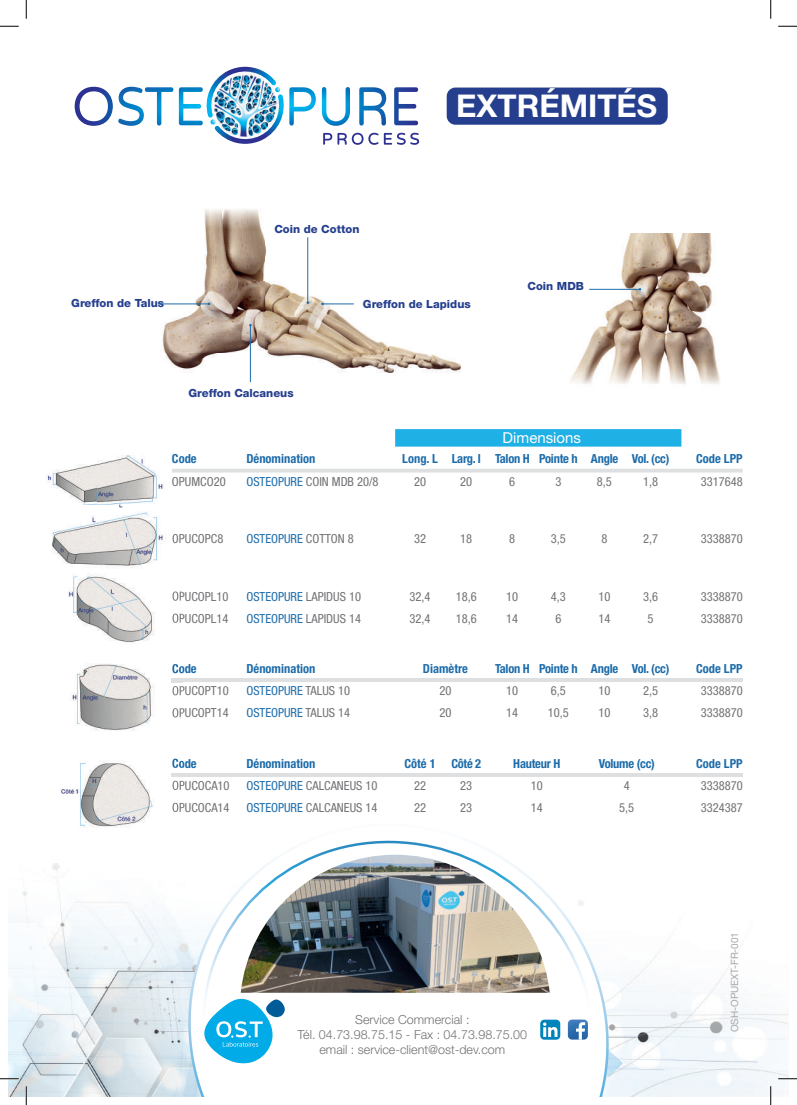
<style>
.page{position:relative;width:797px;height:1105px;background:#fff}
.page>*{position:absolute;margin:0;border:0;box-sizing:border-box;transform-origin:0 0}
.t1{font:700 31.38px "Helvetica Neue LT Std";color:#fff}
.t2{font:15px "Helvetica Neue LT Std";color:#fff}
.t3{font:condensed 12.5px "Helvetica Neue LT Std";color:#717275}
.t4{font:300 12.5px/15px "Helvetica Neue LT Std";color:#717275;text-align:center}
.t5{font:700 condensed 12.5px "Helvetica Neue LT Std";color:#1d6caa}
.t6{font:condensed 12.5px "Helvetica Neue LT Std";color:#1d6caa}
.t7{font:700 condensed 12.5px "Helvetica Neue LT Std";letter-spacing:-.02em;color:#1d6caa}
.t8{font:800 11.25px "Helvetica Neue LT Std";color:#253f8e}
.t9{font:10px "Helvetica Neue LT Std";color:#aaa7a7}
.s1{color:#1d6caa}
.s2{color:#717275}
</style>
<div class="page">
<img style="left:9px;top:863px;width:779px;height:233px">
<svg style="left:156px;top:803px;width:481px;height:293px"></svg>
<svg style="left:200px;top:838px;width:397px;height:258px"></svg>
<svg style="left:240px;top:855px;width:310px;height:241px"></svg>
<img style="left:241px;top:855px;width:308px;height:138px">
<svg style="left:204px;top:998px;width:81px;height:66px"></svg>
<div style="left:540px;top:1020px;width:20px;height:20px;background:#0084bc;border-radius:4px"></div>
<svg style="left:543px;top:1022px;width:14px;height:15px"></svg>
<svg style="left:568px;top:1019px;width:20px;height:20px"></svg>
<svg style="left:323px;top:133px;width:55px;height:12px"></svg>
<svg style="left:384px;top:133px;width:35px;height:12px"></svg>
<svg style="left:75px;top:87px;width:98px;height:39px"></svg>
<svg style="left:322px;top:87px;width:28px;height:39px"></svg>
<svg style="left:359px;top:87px;width:27px;height:39px"></svg>
<svg style="left:394px;top:87px;width:24px;height:38px"></svg>
<img style="left:179px;top:67px;width:137px;height:77px">
<div style="left:446px;top:88px;width:221px;height:37px;background:#253f8e;border-radius:9px"></div>
<div style="left:395px;top:429px;width:286px;height:18px;background:#1fb0e6"></div>
<hr style="left:172px;top:469px;width:570px;height:3px;background:#dedfe1">
<hr style="left:172px;top:678px;width:570px;height:4px;background:#dedfe1">
<hr style="left:172px;top:773px;width:570px;height:4px;background:#dedfe1">
<img style="left:68px;top:574px;width:87px;height:69px">
<svg style="left:172px;top:591px;width:9px;height:10px"></svg>
<svg style="left:172px;top:613px;width:9px;height:10px"></svg>
<img style="left:60px;top:761px;width:122px;height:69px">
<svg style="left:172px;top:758px;width:10px;height:32px"></svg>
<svg style="left:172px;top:803px;width:10px;height:9px"></svg>
<img style="left:72px;top:664px;width:109px;height:67px">
<svg style="left:172px;top:664px;width:10px;height:31px"></svg>
<svg style="left:172px;top:708px;width:10px;height:9px"></svg>
<img style="left:52px;top:515px;width:52px;height:50px">
<img style="left:104px;top:512px;width:62px;height:56px">
<svg style="left:172px;top:534px;width:2px;height:9px"></svg>
<img style="left:47px;top:464px;width:50px;height:41px">
<img style="left:97px;top:455px;width:67px;height:51px">
<img style="left:570px;top:233px;width:150px;height:151px">
<img style="left:157px;top:209px;width:304px;height:173px">
<hr style="left:589px;top:289px;width:51px;height:1px;background:#1d6caa">
<hr style="left:307px;top:237px;width:1px;height:66px;background:#1d6caa">
<hr style="left:158px;top:304px;width:51px;height:1px;background:#1d6caa">
<hr style="left:250px;top:325px;width:1px;height:57px;background:#1d6caa">
<hr style="left:322px;top:304px;width:32px;height:1px;background:#1d6caa">
<svg style="left:0;top:25px;width:19px;height:2px"></svg>
<svg style="left:778px;top:25px;width:19px;height:2px"></svg>
<svg style="left:0;top:1078px;width:19px;height:1px"></svg>
<svg style="left:778px;top:1078px;width:19px;height:1px"></svg>
<svg style="left:25px;top:0;width:2px;height:19px"></svg>
<svg style="left:25px;top:1086px;width:2px;height:19px"></svg>
<svg style="left:770px;top:0;width:1px;height:19px"></svg>
<svg style="left:770px;top:1086px;width:1px;height:19px"></svg>
<p class="t8" style="left:274px;top:222px;width:87px">Coin de Cotton</p>
<h1 class="t1" style="left:456px;top:87px;width:202px">EXTRÉMITÉS</h1>
<p class="t8" style="left:527px;top:279px;width:58px">Coin MDB</p>
<p class="t8" style="left:71px;top:297px;width:94px">Greffon de Talus</p>
<p class="t8" style="left:363px;top:297px;width:109px">Greffon de Lapidus</p>
<p class="t8" style="left:188px;top:386px;width:107px">Greffon Calcaneus</p>
<p class="t2" style="left:502px;top:429px;width:80px">Dimensions</p>
<p class="t5" style="left:172px;top:451px;width:26px">Code</p>
<p class="t5" style="left:246px;top:451px;width:70px">Dénomination</p>
<p class="t7" style="left:402px;top:451px;width:269px">Long. L Larg. l Talon H Pointe h Angle Vol. (cc)</p>
<p class="t5" style="left:696px;top:451px;width:48px">Code LPP</p>
<p class="t3" style="left:172px;top:474px;width:55px">OPUMCO20</p>
<p class="t3" style="left:246px;top:474px;width:134px"><span class="s1">OSTEOPURE</span> COIN MDB 20/8</p>
<p class="t3" style="left:414px;top:474px;width:14px">20</p>
<p class="t3" style="left:460px;top:474px;width:13px">20</p>
<p class="t3" style="left:509px;top:474px;width:7px">6</p>
<p class="t3" style="left:555px;top:474px;width:7px">3</p>
<p class="t3" style="left:597px;top:474px;width:16px">8,5</p>
<p class="t3" style="left:643px;top:474px;width:16px">1,8</p>
<p class="t3" style="left:700px;top:474px;width:44px">3317648</p>
<p class="t3" style="left:172px;top:531px;width:53px">OPUCOPC8</p>
<p class="t6" style="left:246px;top:531px;width:109px">OSTEOPURE <span class="s2">COTTON 8</span></p>
<p class="t3" style="left:414px;top:531px;width:13px">32</p>
<p class="t3" style="left:460px;top:531px;width:14px">18</p>
<p class="t3" style="left:509px;top:531px;width:7px">8</p>
<p class="t3" style="left:551px;top:531px;width:16px">3,5</p>
<p class="t3" style="left:601px;top:531px;width:7px">8</p>
<p class="t3" style="left:643px;top:531px;width:16px">2,7</p>
<p class="t3" style="left:700px;top:531px;width:43px">3338870</p>
<p class="t3" style="left:172px;top:589px;width:58px">OPUCOPL10</p>
<p class="t6" style="left:246px;top:589px;width:116px">OSTEOPURE <span class="s2">LAPIDUS 10</span></p>
<p class="t3" style="left:409px;top:589px;width:22px">32,4</p>
<p class="t3" style="left:455px;top:589px;width:22px">18,6</p>
<p class="t3" style="left:506px;top:589px;width:13px">10</p>
<p class="t3" style="left:551px;top:589px;width:17px">4,3</p>
<p class="t3" style="left:598px;top:589px;width:13px">10</p>
<p class="t3" style="left:643px;top:589px;width:16px">3,6</p>
<p class="t3" style="left:700px;top:589px;width:44px">3338870</p>
<p class="t3" style="left:172px;top:611px;width:58px">OPUCOPL14</p>
<p class="t6" style="left:246px;top:611px;width:116px">OSTEOPURE <span class="s2">LAPIDUS 14</span></p>
<p class="t3" style="left:409px;top:611px;width:22px">32,4</p>
<p class="t3" style="left:455px;top:611px;width:22px">18,6</p>
<p class="t3" style="left:506px;top:611px;width:14px">14</p>
<p class="t3" style="left:555px;top:611px;width:7px">6</p>
<p class="t3" style="left:598px;top:611px;width:13px">14</p>
<p class="t3" style="left:647px;top:611px;width:8px">5</p>
<p class="t3" style="left:700px;top:611px;width:44px">3338870</p>
<p class="t5" style="left:172px;top:661px;width:26px">Code</p>
<p class="t5" style="left:246px;top:661px;width:70px">Dénomination</p>
<p class="t5" style="left:423px;top:661px;width:47px">Diamètre</p>
<p class="t7" style="left:495px;top:661px;width:176px">Talon H Pointe h Angle Vol. (cc)</p>
<p class="t5" style="left:696px;top:661px;width:48px">Code LPP</p>
<p class="t3" style="left:172px;top:683px;width:58px">OPUCOPT10</p>
<p class="t6" style="left:246px;top:683px;width:105px">OSTEOPURE <span class="s2">TALUS 10</span></p>
<p class="t3" style="left:439px;top:683px;width:13px">20</p>
<p class="t3" style="left:506px;top:683px;width:14px">10</p>
<p class="t3" style="left:551px;top:683px;width:16px">6,5</p>
<p class="t3" style="left:598px;top:683px;width:13px">10</p>
<p class="t3" style="left:643px;top:683px;width:16px">2,5</p>
<p class="t3" style="left:700px;top:683px;width:43px">3338870</p>
<p class="t3" style="left:172px;top:706px;width:58px">OPUCOPT14</p>
<p class="t6" style="left:246px;top:706px;width:105px">OSTEOPURE <span class="s2">TALUS 14</span></p>
<p class="t3" style="left:439px;top:706px;width:13px">20</p>
<p class="t3" style="left:506px;top:706px;width:13px">14</p>
<p class="t3" style="left:548px;top:706px;width:22px">10,5</p>
<p class="t3" style="left:598px;top:706px;width:13px">10</p>
<p class="t3" style="left:643px;top:706px;width:16px">3,8</p>
<p class="t3" style="left:700px;top:706px;width:43px">3338870</p>
<p class="t5" style="left:172px;top:756px;width:26px">Code</p>
<p class="t5" style="left:246px;top:756px;width:70px">Dénomination</p>
<p class="t5" style="left:404px;top:756px;width:78px">Côté 1 Côté 2</p>
<p class="t7" style="left:513px;top:756px;width:49px">Hauteur H</p>
<p class="t7" style="left:599px;top:756px;width:58px">Volume (cc)</p>
<p class="t5" style="left:696px;top:756px;width:48px">Code LPP</p>
<p class="t3" style="left:172px;top:778px;width:59px">OPUCOCA10</p>
<p class="t3" style="left:246px;top:778px;width:132px"><span class="s1">OSTEOPURE</span> CALCANEUS 10</p>
<p class="t3" style="left:414px;top:778px;width:14px">22</p>
<p class="t3" style="left:460px;top:778px;width:13px">23</p>
<p class="t3" style="left:530px;top:778px;width:13px">10</p>
<p class="t3" style="left:623px;top:778px;width:7px">4</p>
<p class="t3" style="left:700px;top:778px;width:43px">3338870</p>
<p class="t3" style="left:172px;top:800px;width:59px">OPUCOCA14</p>
<p class="t3" style="left:246px;top:800px;width:133px"><span class="s1">OSTEOPURE</span> CALCANEUS 14</p>
<p class="t3" style="left:414px;top:800px;width:13px">22</p>
<p class="t3" style="left:460px;top:800px;width:14px">23</p>
<p class="t3" style="left:530px;top:800px;width:14px">14</p>
<p class="t3" style="left:619px;top:800px;width:16px">5,5</p>
<p class="t3" style="left:700px;top:800px;width:43px">3324387</p>
<p class="t4" style="left:298px;top:1012px;width:231px">Service Commercial :<br>Tél. 04.73.98.75.15 - Fax : 04.73.98.75.00 email : service-client@ost-dev.com</p>
<p class="t9" style="left:728px;top:1032px;width:102px;rotate:-90deg">OSH-OPUEXT-FR-001</p>
</div>
